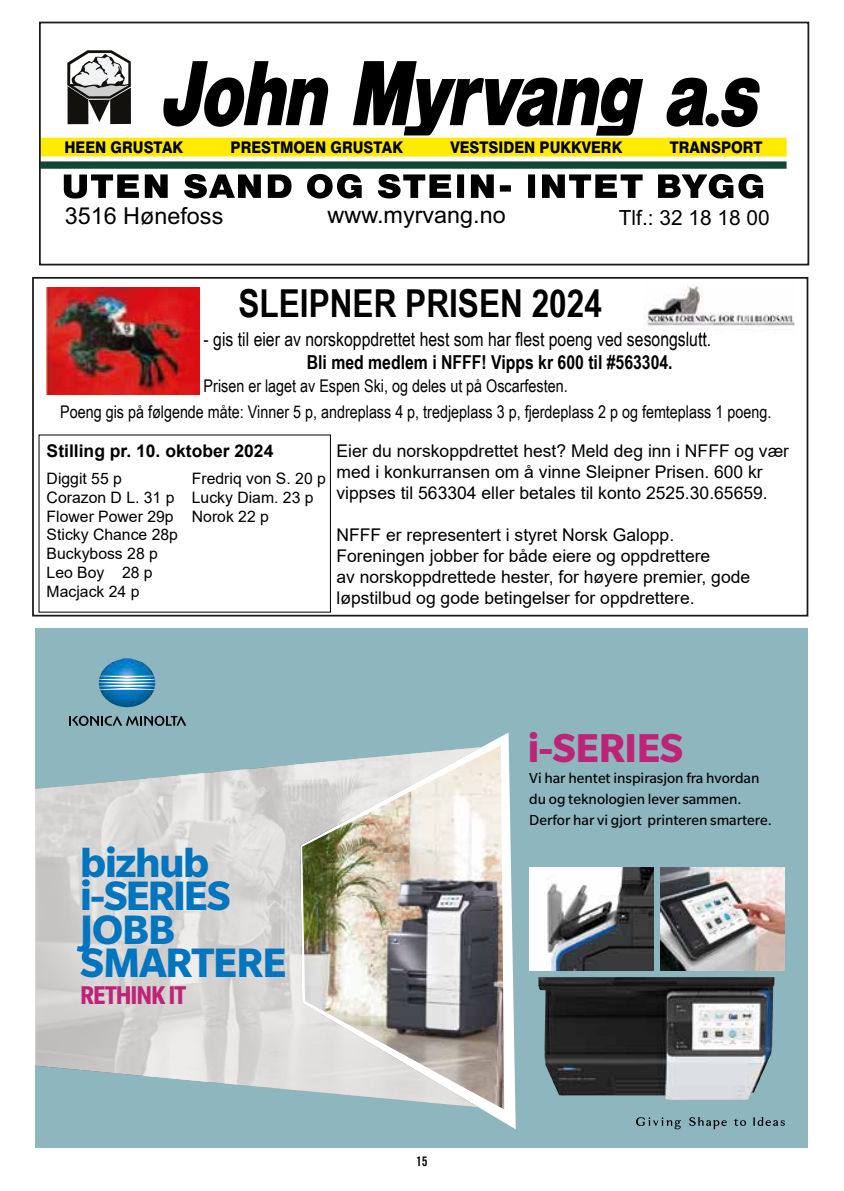
<style>
.page{position:relative;width:844px;height:1191px;background:#fff}
.page>*{position:absolute;margin:0;border:0;box-sizing:border-box;transform-origin:0 0}
.t1{font:700 44.8px/33.6px "Slate Std";letter-spacing:-.025em;color:#0075bf}
.t2{font:700 43.93px "Slate Std";letter-spacing:-.01em;color:#be2378}
.t3{font:700 38.5px "Arial Narrow";color:#000}
.t4{font:700 condensed 28px "Slate Std";letter-spacing:-.045em;color:#be2378}
.t5{font:23.45px "Arial";color:#000}
.t6{font:20.82px "Arial";color:#000}
.t7{font:19.25px "Arial Narrow";color:#000}
.t8{font:700 19.25px "Arial Narrow";color:#000}
.t9{font:17.5px/21px "Arial";color:#000}
.t10{font:17.5px/26.6px "Arial Narrow";color:#000}
.t11{font:700 17.5px "Arial";color:#000}
.t12{font:800 16.1px "Swiss 721 BT";color:#000;scale:.91 1}
.t13{font:15.75px/18.9px "Arial";color:#000}
.t14{font:15.75px/21px "Slate Std";color:#000}
.t15{font:13.12px "Trade Gothic LT Std Bd Cn 20";color:#000}
</style>
<div class="page">
<div style="left:36px;top:628px;width:772px;height:520px;background:#8eb6be"></div>
<svg style="left:482px;top:732px;width:33px;height:397px;fill:#fff"></svg>
<img style="left:478px;top:745px;width:26px;height:364px">
<svg style="left:36px;top:747px;width:445px;height:360px"></svg>
<div style="left:45px;top:813px;width:275px;height:225px;background:#fff;opacity:.1"></div>
<img style="left:99px;top:658px;width:56px;height:49px">
<svg style="left:69px;top:715px;width:117px;height:11px"></svg>
<svg style="left:689px;top:1117px;width:37px;height:12px"></svg>
<svg style="left:753px;top:1117px;width:31px;height:9px"></svg>
<svg style="left:636px;top:1117px;width:45px;height:12px"></svg>
<svg style="left:734px;top:1118px;width:12px;height:8px"></svg>
<img style="left:529px;top:867px;width:124px;height:104px">
<img style="left:660px;top:867px;width:124px;height:104px">
<img style="left:538px;top:977px;width:236px;height:123px">
<img style="left:47px;top:287px;width:152px;height:107px">
<img style="left:644px;top:284px;width:151px;height:42px">
<img style="left:644px;top:331px;width:63px;height:6px">
<div style="left:32px;top:277px;width:776px;height:339px;border:2px solid #1a181c"></div>
<svg style="left:64px;top:174px;width:699px;height:24px"></svg>
<div style="left:40px;top:161px;width:746px;height:8px;background:#124734"></div>
<div style="left:40px;top:138px;width:746px;height:18px;background:#ffea00"></div>
<svg style="left:163px;top:61px;width:596px;height:75px"></svg>
<svg style="left:67px;top:50px;width:64px;height:74px"></svg>
<div style="left:39px;top:22px;width:770px;height:243px;border:2px solid #1a181c"></div>
<p class="t12" style="left:64px;top:137px;width:132px">HEEN GRUSTAK</p>
<p class="t12" style="left:230px;top:137px;width:191px">PRESTMOEN GRUSTAK</p>
<p class="t12" style="left:450px;top:137px;width:190px">VESTSIDEN PUKKVERK</p>
<p class="t12" style="left:669px;top:137px;width:103px">TRANSPORT</p>
<h3 class="t5" style="left:65px;top:200px;width:160px">3516 Hønefoss</h3>
<h3 class="t5" style="left:327px;top:199px;width:179px">www.myrvang.no</h3>
<p class="t6" style="left:618px;top:203px;width:152px">Tlf.: 32 18 18 00</p>
<h3 class="t3" style="left:238px;top:274px;width:365px">SLEIPNER PRISEN 2024</h3>
<p class="t7" style="left:203px;top:325px;width:509px">- gis til eier av norskoppdrettet hest som har flest poeng ved sesongslutt.</p>
<p class="t8" style="left:307px;top:347px;width:367px">Bli med medlem i NFFF! Vipps kr 600 til #563304.</p>
<p class="t10" style="left:60px;top:372px;width:712px;text-indent:143px">Prisen er laget av Espen Ski, og deles ut på Oscarfesten.<br>Poeng gis på følgende måte: Vinner 5 p, andreplass 4 p, tredjeplass 3 p, fjerdeplass 2 p og femteplass 1 poeng.</p>
<p class="t9" style="left:336px;top:440px;width:454px">Eier du norskoppdrettet hest? Meld deg inn i NFFF og vær med i konkurransen om å vinne Sleipner Prisen. 600 kr vippses til 563304 eller betales til konto 2525.30.65659.</p>
<p class="t9" style="left:336px;top:524px;width:415px">NFFF er representert i styret Norsk Galopp.<br>Foreningen jobber for både eiere og oppdrettere<br>av norskoppdrettede hester, for høyere premier, gode løpstilbud og gode betingelser for oppdrettere.</p>
<p class="t11" style="left:47px;top:438px;width:228px">Stilling pr. 10. oktober 2024</p>
<p class="t13" style="left:192px;top:468px;width:135px">Fredriq von S. 20 p<br>Lucky Diam. 23 p<br>Norok 22 p</p>
<p class="t13" style="left:47px;top:468px;width:133px">Diggit 55 p<br>Corazon D L. 31 p<br>Flower Power 29p<br>Sticky Chance 28p<br>Buckyboss 28 p<br>Leo Boy 28 p<br>Macjack 24 p</p>
<h2 class="t2" style="left:527px;top:724px;width:157px">i-SERIES</h2>
<h1 class="t1" style="left:80px;top:845px;width:207px">bizhub i-SERIES<br>JOBB<br>SMARTERE</h1>
<h3 class="t4" style="left:80px;top:979px;width:107px">RETHINK IT</h3>
<p class="t14" style="left:529px;top:767px;width:244px">Vi har hentet inspirasjon fra hvordan du og teknologien lever sammen.<br>Derfor har vi gjort printeren smartere.</p>
<p class="t15" style="left:416px;top:1153px;width:13px">15</p>
</div>
